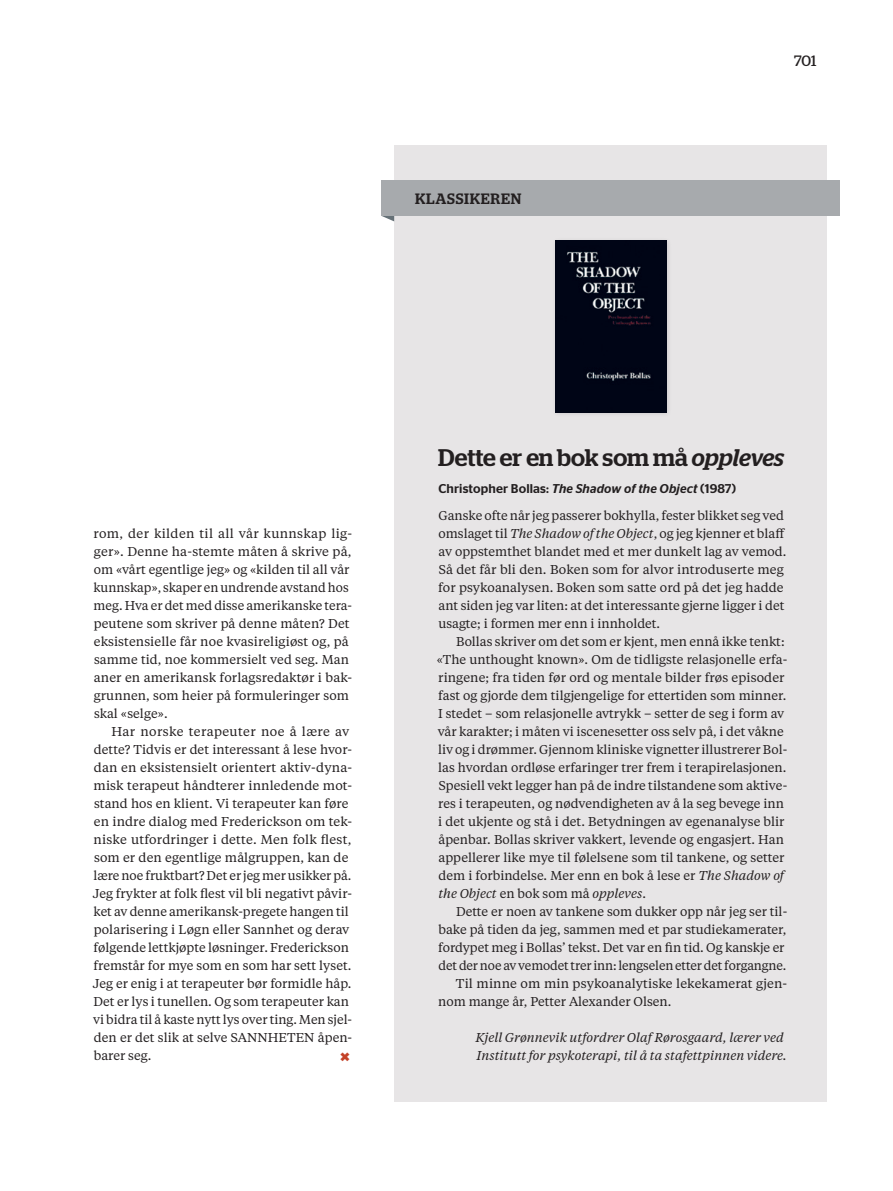
<style>
.page{position:relative;width:893px;height:1191px;background:#fff}
.page>*{position:absolute;margin:0;border:0;box-sizing:border-box;transform-origin:0 0}
.t1{font:500 24px "Stag";color:#231f20}
.t2{font:700 18px "Stag Sans";color:#c44228}
.t3{font:500 15px "Stag";letter-spacing:.05em;color:#231f20}
.t4{font:15px "Stag";color:#231f20}
.t5{font:12.75px/18px "Tiempos Text";color:#231f20}
.t6{font:italic 12.75px/18px "Tiempos Text";color:#231f20}
.t7{font:500 12.75px "Stag Sans";letter-spacing:.01em;color:#231f20}
.s1{font-style:italic}
</style>
<div class="page">
<div style="left:394px;top:145px;width:433px;height:956px;background:#e7e5e6"></div>
<svg style="left:382px;top:216px;width:12px;height:5px"></svg>
<div style="left:381px;top:180px;width:458px;height:36px;background:#a7aaad"></div>
<div style="left:552px;top:237px;width:120px;height:180px;background:#231f20;opacity:.15"></div>
<img style="left:555px;top:240px;width:112px;height:172px">
<p class="t3" style="left:415px;top:189px;width:108px">KLASSIKEREN</p>
<p class="t4" style="left:794px;top:52px;width:24px">701</p>
<p class="t5" style="left:94px;top:524px;width:260px">rom, der kilden til all vår kunnskap lig&shy;ger». Denne ha-stemte måten å skrive på, om «vårt egentlige jeg» og «kilden til all vår kunnskap», skaper en undrende avstand hos meg. Hva er det med disse amerikanske tera&shy;peutene som skriver på denne måten? Det eksistensielle får noe kvasireligiøst og, på samme tid, noe kommersielt ved seg. Man aner en amerikansk forlagsredaktør i bak&shy;grunnen, som heier på formuleringer som skal «selge».</p>
<p class="t5" style="left:93px;top:722px;width:261px;text-indent:19px">Har norske terapeuter noe å lære av dette? Tidvis er det interessant å lese hvor&shy;dan en eksistensielt orientert aktiv-dyna&shy;misk terapeut håndterer innledende mot&shy;stand hos en klient. Vi terapeuter kan føre en indre dialog med Frederickson om tek&shy;niske utfordringer i dette. Men folk flest, som er den egentlige målgruppen, kan de lære noe fruktbart? Det er jeg mer usikker på.<br>Jeg frykter at folk flest vil bli negativt påvir&shy;ket av denne amerikansk-pregete hangen til polarisering i Løgn eller Sannhet og derav følgende lettkjøpte løsninger. Frederickson fremstår for mye som en som har sett lyset.<br>Jeg er enig i at terapeuter bør formidle håp.<br>Det er lys i tunellen. Og som terapeuter kan vi bidra til å kaste nytt lys over ting. Men sjel&shy;den er det slik at selve SANNHETEN åpen&shy;barer seg.</p>
<h2 class="t2" style="left:340px;top:1045px;width:11px">×</h2>
<h1 class="t1" style="left:438px;top:443px;width:347px">Dette er en bok som må <span class="s1">oppleves</span></h1>
<p class="t7" style="left:439px;top:481px;width:299px">Christopher Bollas: <span class="s1">The Shadow of the Object</span> (1987)</p>
<p class="t5" style="left:438px;top:506px;width:350px">Ganske ofte når jeg passerer bokhylla, fester blikket seg ved omslaget til <span class="s1">The Shadow of the Object</span>, og jeg kjenner et blaff av oppstemthet blandet med et mer dunkelt lag av vemod.<br>Så det får bli den. Boken som for alvor introduserte meg for psykoanalysen. Boken som satte ord på det jeg hadde ant siden jeg var liten: at det interessante gjerne ligger i det usagte; i formen mer enn i innholdet.</p>
<p class="t5" style="left:437px;top:632px;width:352px;text-indent:19px">Bollas skriver om det som er kjent, men ennå ikke tenkt: «The unthought known». Om de tidligste relasjonelle erfa&shy;ringene; fra tiden før ord og mentale bilder frøs episoder fast og gjorde dem tilgjengelige for ettertiden som minner.<br>I stedet – som relasjonelle avtrykk – setter de seg i form av vår karakter; i måten vi iscenesetter oss selv på, i det våkne liv og i drømmer. Gjennom kliniske vignetter illustrerer Bol&shy;las hvordan ordløse erfaringer trer frem i terapirelasjonen.<br>Spesiell vekt legger han på de indre tilstandene som aktive&shy;res i terapeuten, og nødvendigheten av å la seg bevege inn i det ukjente og stå i det. Betydningen av egenanalyse blir åpenbar. Bollas skriver vakkert, levende og engasjert. Han appellerer like mye til følelsene som til tankene, og setter dem i forbindelse. Mer enn en bok å lese er <span class="s1">The Shadow of the Object</span> en bok som må <span class="s1">oppleves</span>.</p>
<p class="t5" style="left:456px;top:902px;width:333px">Dette er noen av tankene som dukker opp når jeg ser til-</p>
<p class="t5" style="left:438px;top:920px;width:350px">bake på tiden da jeg, sammen med et par studiekamerater,</p>
<p class="t5" style="left:438px;top:938px;width:348px">fordypet meg i Bollas’ tekst. Det var en fin tid. Og kanskje er</p>
<p class="t5" style="left:439px;top:956px;width:349px">det der noe av vemodet trer inn: lengselen etter det forgangne.</p>
<p class="t5" style="left:456px;top:974px;width:333px">Til minne om min psykoanalytiske lekekamerat gjen-</p>
<p class="t5" style="left:438px;top:992px;width:235px">nom mange år, Petter Alexander Olsen.</p>
<p class="t6" style="left:476px;top:1028px;width:313px">Kjell Grønnevik utfordrer Olaf Rørosgaard, lærer ved<br>Institutt for psykoterapi, til å ta stafettpinnen videre.</p>
</div>
